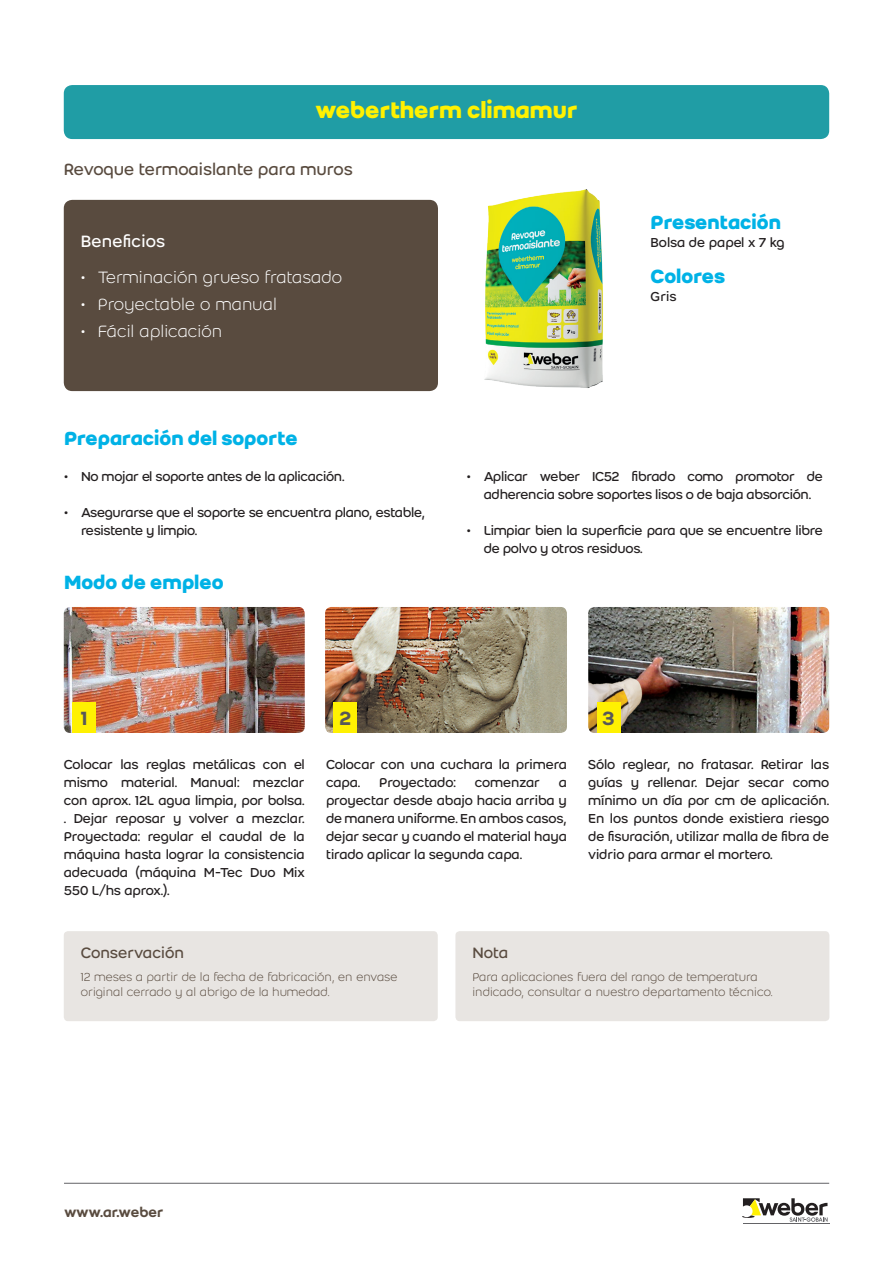
<style>
.page{position:relative;width:893px;height:1263px;background:#fff}
.page>*{position:absolute;margin:0;border:0;box-sizing:border-box;transform-origin:0 0}
.Nombre_producto-Gran{font:700 24.75px "Weber";color:#fff101}
.Categoría-FP{font:700 21px "Weber";color:#00b2e6}
.Categoría-Proyecto{font:700 21px "Weber";color:#00b2e6}
.Numerador_fotos_pa{font:500 21px "Weber";color:#57585a}
.t1{font:300 18px "Weber";color:#fff}
.Bajada-Apertura_2{font:18px "Weber";color:#594b3f}
.Bajada-Apertura_2-2{font:18px "Weber";letter-spacing:.01em;color:#fff}
.Bajada-Apertura_2-3{font:16.5px "Weber";color:#594b3f}
.t2{font:500 15px "Weber";color:#594b3f}
.Texto_base{font:14.25px/18px "Weber";letter-spacing:-.02em;color:#231f20;text-align:justify}
.Categoría-Proyecto-2{font:14.25px "Weber";color:#231f20}
.Texto_corido{font:300 12.75px/15.3px "Weber";color:#594b3f}
</style>
<div class="page">
<hr style="left:743px;top:1223px;width:86px;height:1px;background:#636366">
<svg style="left:742px;top:1198px;width:86px;height:24px"></svg>
<hr style="left:64px;top:1183px;width:765px;height:1px;background:#636366">
<img style="left:64px;top:607px;width:241px;height:126px">
<img style="left:325px;top:607px;width:242px;height:126px">
<img style="left:588px;top:607px;width:241px;height:126px">
<div style="left:72px;top:702px;width:24px;height:31px;background:#fff101"></div>
<div style="left:334px;top:702px;width:23px;height:31px;background:#fff101"></div>
<div style="left:597px;top:702px;width:24px;height:31px;background:#fff101"></div>
<div style="left:64px;top:200px;width:374px;height:191px;background:#594b3f;border-radius:9px"></div>
<img style="left:484px;top:189px;width:119px;height:199px">
<div style="left:64px;top:85px;width:765px;height:54px;background:#209da5;border-radius:9px"></div>
<div style="left:64px;top:931px;width:374px;height:90px;background:#e8e5e2;border-radius:4px"></div>
<div style="left:455px;top:931px;width:374px;height:90px;background:#e8e5e2;border-radius:4px"></div>
<p class="Nombre_producto-Gran" style="left:315px;top:95px;width:264px">webertherm climamur</p>
<p class="Bajada-Apertura_2" style="left:64px;top:159px;width:290px">Revoque termoaislante para muros</p>
<p class="Bajada-Apertura_2-2" style="left:81px;top:231px;width:86px">Beneficios</p>
<p class="t1" style="left:81px;top:267px;width:263px">• Terminación grueso fratasado</p>
<p class="t1" style="left:81px;top:294px;width:198px">• Proyectable o manual</p>
<p class="t1" style="left:81px;top:321px;width:143px">• Fácil aplicación</p>
<p class="Categoría-FP" style="left:64px;top:426px;width:235px">Preparación del soporte</p>
<p class="Texto_base" style="left:64px;top:467px;width:282px">• No mojar el soporte antes de la aplicación.</p>
<p class="Texto_base" style="left:81px;top:503px;width:346px;text-indent:-17px">• Asegurarse que el soporte se encuentra plano, estable, resistente y limpio.</p>
<p class="Categoría-FP" style="left:64px;top:570px;width:161px">Modo de empleo</p>
<p class="Categoría-Proyecto" style="left:651px;top:210px;width:132px">Presentación</p>
<p class="Categoría-Proyecto-2" style="left:651px;top:234px;width:136px">Bolsa de papel x 7 kg</p>
<p class="Categoría-Proyecto" style="left:651px;top:264px;width:76px">Colores</p>
<p class="Categoría-Proyecto-2" style="left:651px;top:288px;width:27px">Gris</p>
<p class="Texto_base" style="left:467px;top:467px;width:358px;text-align:center">• Aplicar weber IC52 fibrado como promotor de adherencia sobre soportes lisos o de baja absorción.</p>
<p class="Texto_base" style="left:484px;top:521px;width:341px;text-indent:-17px">• Limpiar bien la superficie para que se encuentre libre de polvo y otros residuos.</p>
<p class="Numerador_fotos_pa" style="left:81px;top:705px;width:8px">1</p>
<p class="Numerador_fotos_pa" style="left:339px;top:705px;width:14px">2</p>
<p class="Numerador_fotos_pa" style="left:602px;top:705px;width:14px">3</p>
<p class="Texto_base" style="left:64px;top:755px;width:242px">Colocar las reglas metálicas con el mismo material. Manual: mezclar con aprox. 12L agua limpia, por bolsa. . Dejar reposar y volver a mezclar.<br>Proyectada: regular el caudal de la máquina hasta lograr la consistencia adecuada (máquina M-Tec Duo Mix 550 L/hs aprox.).</p>
<p class="Texto_base" style="left:326px;top:755px;width:242px">Colocar con una cuchara la primera capa.</p>
<p class="Texto_base" style="left:379px;top:773px;width:78px">Proyectado:</p>
<p class="Texto_base" style="left:475px;top:773px;width:67px">comenzar</p>
<p class="Texto_base" style="left:326px;top:773px;width:242px;text-indent:233px">a proyectar desde abajo hacia arriba y de manera uniforme. En ambos casos, dejar secar y cuando el material haya tirado aplicar la segunda capa.</p>
<p class="Bajada-Apertura_2-3" style="left:81px;top:943px;width:105px">Conservación</p>
<p class="Bajada-Apertura_2-3" style="left:472px;top:943px;width:37px">Nota</p>
<p class="Texto_base" style="left:588px;top:755px;width:242px">Sólo reglear, no fratasar. Retirar las guías y rellenar. Dejar secar como mínimo un día por cm de aplicación.<br>En los puntos donde existiera riesgo de fisuración, utilizar malla de fibra de vidrio para armar el mortero.</p>
<p class="Texto_corido" style="left:81px;top:969px;width:318px">12 meses a partir de la fecha de fabricación, en envase original cerrado y al abrigo de la humedad.</p>
<p class="Texto_corido" style="left:472px;top:969px;width:302px">Para aplicaciones fuera del rango de temperatura indicado, consultar a nuestro departamento técnico.</p>
<p class="t2" style="left:64px;top:1203px;width:101px">www.ar.weber</p>
</div>
